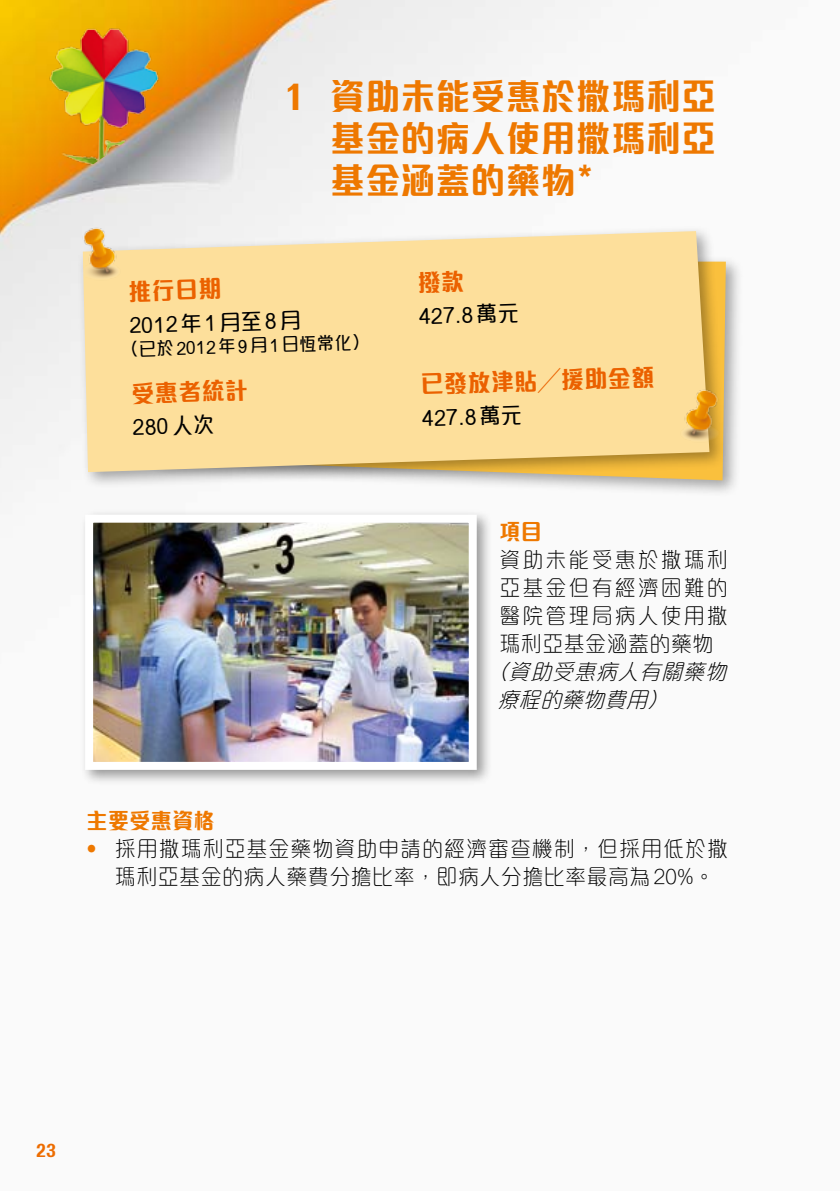
<style>
.page{position:relative;width:840px;height:1191px;background:#fff}
.page>*{position:absolute;margin:0;border:0;box-sizing:border-box;transform-origin:0 0}
.t1{font:800 36px/42px "M Elle HK";letter-spacing:.025em;color:#ee7800;text-align:justify;scale:.95 1}
.t2{font:800 24px "M Elle HK";color:#eb6100;scale:.95 1}
.t3{font:300 22px/28px "M Elle HK";letter-spacing:.05em;color:#000;text-align:justify;scale:.95 1}
.t4{font:500 22px "M Elle HK";color:#000;scale:.95 1}
.t5{font:italic 300 22px/28px "M Elle HK";color:#000;scale:.95 1}
.t6{font:800 22px "M Elle HK";letter-spacing:.025em;color:#ee7800;scale:.95 1}
.t7{font:500 18px "M Elle HK";color:#000;scale:.95 1}
.t8{font:800 18px "M Elle HK";color:#ed6c00;scale:.95 1}
.s1{color:#ee7800}
</style>
<div class="page">
<img style="left:0;top:0;width:590px;height:503px">
<img style="left:45px;top:11px;width:121px;height:159px">
<div style="left:147px;top:254px;width:596px;height:244px;background:#000;opacity:.35"></div>
<div style="left:76px;top:225px;width:650px;height:265px;background:#000;opacity:.35"></div>
<svg style="left:83px;top:231px;width:626px;height:241px;background:#f9dc9a"></svg>
<img style="left:61px;top:215px;width:70px;height:78px">
<img style="left:669px;top:377px;width:70px;height:77px">
<div style="left:80px;top:509px;width:413px;height:277px;background:#000;opacity:.4"></div>
<img style="left:94px;top:523px;width:373px;height:238px">
<div style="left:85px;top:514px;width:391px;height:256px;border:8px solid #fff"></div>
<svg style="left:418px;top:270px;width:45px;height:23px"></svg>
<h1 class="t1" style="left:330px;top:77px;width:406px;text-indent:-45px">1 資助未能受惠於撒瑪利亞基金的病人使用撒瑪利亞基金涵蓋的藥物*</h1>
<p class="t2" style="left:128px;top:280px;width:99px;rotate:-2deg">推行日期</p>
<p class="t4" style="left:129px;top:314px;width:182px;rotate:-2deg">2012年1月至8月</p>
<p class="t7" style="left:121px;top:341px;width:262px;rotate:-2deg">（已於2012年9月1日恆常化）</p>
<p class="t2" style="left:131px;top:382px;width:124px;rotate:-2deg">受惠者統計</p>
<p class="t4" style="left:132px;top:416px;width:87px;rotate:-2deg">280人次</p>
<p class="t4" style="left:418px;top:305px;width:107px;rotate:-2deg">427.8萬元</p>
<p class="t2" style="left:420px;top:373px;width:247px;rotate:-2deg">已發放津貼╱援助金額</p>
<p class="t4" style="left:421px;top:407px;width:107px;rotate:-2deg">427.8萬元</p>
<p class="t6" style="left:499px;top:521px;width:46px">項目</p>
<p class="t3" style="left:499px;top:545px;width:242px">資助未能受惠於撒瑪利亞基金但有經濟困難的醫院管理局病人使用撒瑪利亞基金涵蓋的藥物</p>
<p class="t5" style="left:497px;top:657px;width:248px;text-indent:-10px">（資助受惠病人有關藥物療程的藥物費用）</p>
<p class="t6" style="left:86px;top:810px;width:136px">主要受惠資格</p>
<p class="t3" style="left:115px;top:834px;width:646px;text-indent:-34px"><span class="s1">•</span> 採用撒瑪利亞基金藥物資助申請的經濟審查機制，但採用低於撒瑪利亞基金的病人藥費分擔比率，即病人分擔比率最高為20%。</p>
<p class="t8" style="left:36px;top:1141px;width:22px">23</p>
</div>
